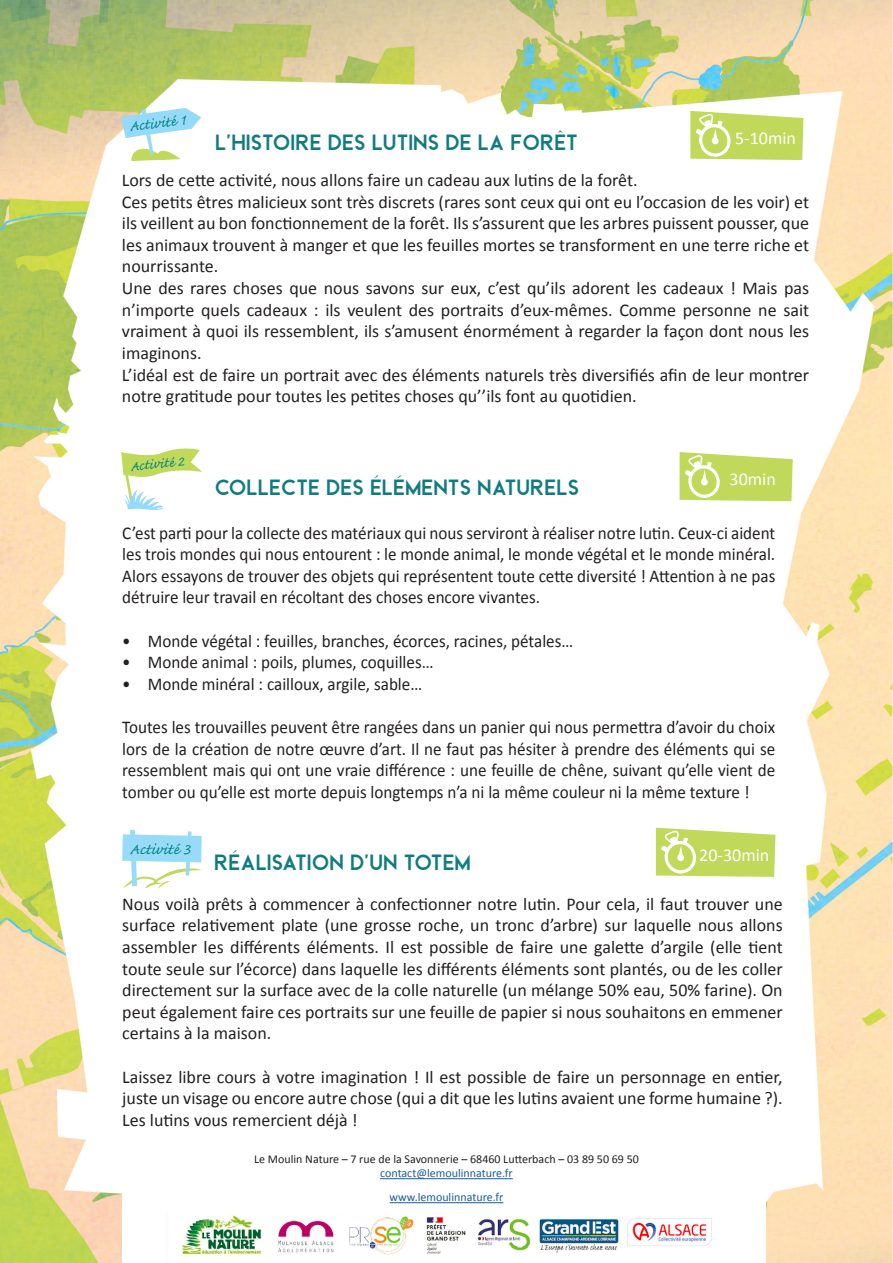
<style>
.page{position:relative;width:893px;height:1263px;background:#fff}
.page>*{position:absolute;margin:0;border:0;box-sizing:border-box;transform-origin:0 0}
.t1{font:22.5px "Beckman Free";color:#117c80}
.t2{font:19.65px "Caflisch Script Web Pro";letter-spacing:.005em;color:#048487}
.t3{font:18.75px "Caflisch Script Web Pro";color:#048487}
.t4{font:18px/21.6px "Calibri";color:#231f20;text-align:justify}
.t5{font:18px/21.6px "Calibri";color:#231f20;text-align:justify;scale:.95 1}
.t6{font:18px "Calibri";color:#fff}
.t7{font:17.7px "Caflisch Script Web Pro";color:#048487}
.t8{font:12px "Calibri";color:#231f20}
.t9{font:12px "Calibri";color:#175d9e}
</style>
<div class="page">
<img style="left:0;top:0;width:893px;height:1262px">
<div style="left:122px;top:1160px;width:644px;height:103px;background:#fff"></div>
<svg style="left:121px;top:448px;width:81px;height:62px"></svg>
<svg style="left:679px;top:451px;width:114px;height:52px"></svg>
<svg style="left:122px;top:830px;width:80px;height:58px"></svg>
<svg style="left:656px;top:826px;width:119px;height:52px"></svg>
<svg style="left:121px;top:108px;width:80px;height:53px"></svg>
<svg style="left:690px;top:109px;width:113px;height:52px"></svg>
<hr style="left:380px;top:1178px;width:133px;height:1px;background:#175d9e">
<hr style="left:390px;top:1202px;width:113px;height:1px;background:#175d9e">
<img style="left:182px;top:1215px;width:530px;height:41px">
<p class="t3" style="left:128px;top:117px;width:58px;rotate:-8deg">Activité 1</p>
<p class="t1" style="left:215px;top:130px;width:364px">L’HISTOIRE DES LUTINS DE LA FORÊT</p>
<p class="t4" style="left:122px;top:169px;width:517px">Lors de cette activité, nous allons faire un cadeau aux lutins de la forêt.</p>
<p class="t4" style="left:122px;top:190px;width:689px">Ces petits êtres malicieux sont très discrets (rares sont ceux qui ont eu l’occasion de les voir) et ils veillent au bon fonctionnement de la forêt. Ils s’assurent que les arbres puissent pousser, que les animaux trouvent à manger et que les feuilles mortes se transforment en une terre riche et nourrissante.</p>
<p class="t4" style="left:122px;top:277px;width:689px">Une des rares choses que nous savons sur eux, c’est qu’ils adorent les cadeaux ! Mais pas n’importe quels cadeaux : ils veulent des portraits d’eux-mêmes. Comme personne ne sait vraiment à quoi ils ressemblent, ils s’amusent énormément à regarder la façon dont nous les imaginons.</p>
<p class="t4" style="left:122px;top:363px;width:689px">L’idéal est de faire un portrait avec des éléments naturels très diversifiés afin de leur montrer notre gratitude pour toutes les petites choses qu’’ils font au quotidien.</p>
<p class="t6" style="left:735px;top:125px;width:62px">5-10min</p>
<p class="t7" style="left:129px;top:457px;width:56px;rotate:-6deg">Activité 2</p>
<p class="t6" style="left:730px;top:466px;width:48px">30min</p>
<p class="t1" style="left:215px;top:475px;width:366px">COLLECTE DES ÉLÉMENTS NATURELS</p>
<p class="t5" style="left:122px;top:521px;width:689px">C’est parti pour la collecte des matériaux qui nous serviront à réaliser notre lutin. Ceux-ci aident les trois mondes qui nous entourent : le monde animal, le monde végétal et le monde minéral.<br>Alors essayons de trouver des objets qui représentent toute cette diversité ! Attention à ne pas détruire leur travail en récoltant des choses encore vivantes.</p>
<p class="t5" style="left:122px;top:629px;width:476px">• Monde végétal : feuilles, branches, écorces, racines, pétales…</p>
<p class="t5" style="left:122px;top:651px;width:329px">• Monde animal : poils, plumes, coquilles…</p>
<p class="t5" style="left:122px;top:673px;width:317px">• Monde minéral : cailloux, argile, sable…</p>
<p class="t5" style="left:122px;top:716px;width:689px">Toutes les trouvailles peuvent être rangées dans un panier qui nous permettra d’avoir du choix lors de la création de notre œuvre d’art. Il ne faut pas hésiter à prendre des éléments qui se ressemblent mais qui ont une vraie différence : une feuille de chêne, suivant qu’elle vient de tomber ou qu’elle est morte depuis longtemps n’a ni la même couleur ni la même texture !</p>
<p class="t2" style="left:130px;top:839px;width:62px">Activité 3</p>
<p class="t6" style="left:699px;top:842px;width:71px">20-30min</p>
<p class="t1" style="left:214px;top:850px;width:258px">RÉALISATION D’UN TOTEM</p>
<p class="t4" style="left:122px;top:892px;width:662px">Nous voilà prêts à commencer à confectionner notre lutin. Pour cela, il faut trouver une surface relativement plate (une grosse roche, un tronc d’arbre) sur laquelle nous allons assembler les différents éléments. Il est possible de faire une galette d’argile (elle tient toute seule sur l’écorce) dans laquelle les différents éléments sont plantés, ou de les coller directement sur la surface avec de la colle naturelle (un mélange 50% eau, 50% farine). On peut également faire ces portraits sur une feuille de papier si nous souhaitons en emmener certains à la maison.</p>
<p class="t4" style="left:122px;top:1065px;width:662px">Laissez libre cours à votre imagination ! Il est possible de faire un personnage en entier, juste un visage ou encore autre chose (qui a dit que les lutins avaient une forme humaine ?).</p>
<p class="t4" style="left:122px;top:1108px;width:237px">Les lutins vous remercient déjà !</p>
<p class="t8" style="left:254px;top:1150px;width:386px">Le Moulin Nature – 7 rue de la Savonnerie – 68460 Lutterbach – 03 89 50 69 50</p>
<p class="t9" style="left:380px;top:1165px;width:134px">contact@lemoulinnature.fr</p>
<p class="t9" style="left:390px;top:1189px;width:115px">www.lemoulinnature.fr</p>
</div>
